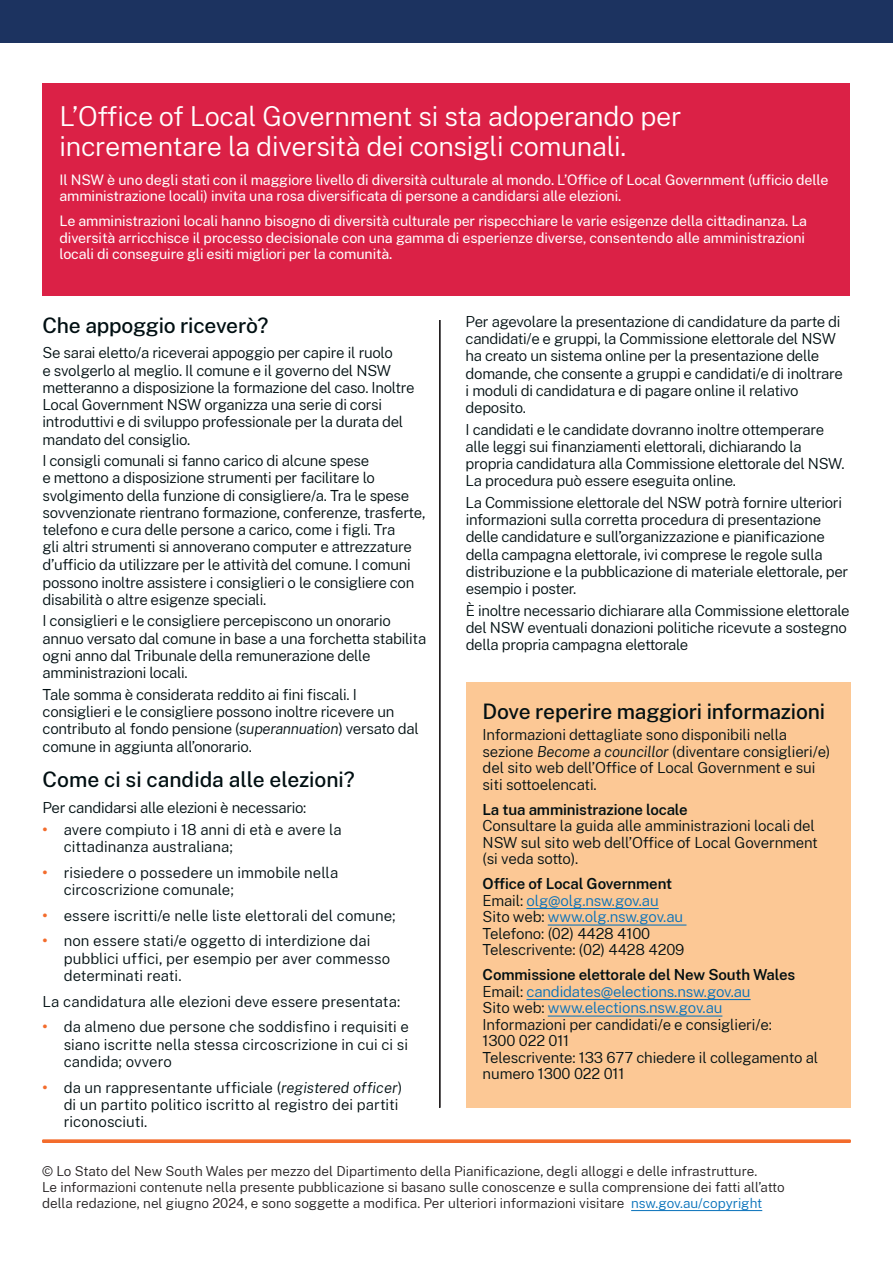
<style>
.page{position:relative;width:893px;height:1263px;background:#fff}
.page>*{position:absolute;margin:0;border:0;box-sizing:border-box;transform-origin:0 0}
.t1{font:300 27px/30px "Public Sans";letter-spacing:-.01em;color:#fff}
.t2{font:500 21px "Public Sans";letter-spacing:-.01em;color:#010f12}
.t3{font:300 15px/17.2px "Public Sans";letter-spacing:-.02em;color:#010f12}
.t4{font:300 15px/17.2px "Public Sans";color:#010f12}
.t5{font:600 15px "Public Sans";letter-spacing:-.01em;color:#010f12}
.t6{font:14.25px/16.5px "Public Sans";letter-spacing:-.01em;color:#fff}
.t7{font:300 13.5px/16.2px "Public Sans";color:#231f20}
.s1{font-family:"Public Sans NSW";font-style:italic}
.s2{font-weight:700;color:#f36c2c}
.s3{color:#0671ba}
</style>
<div class="page">
<div style="left:43px;top:83px;width:807px;height:213px;background:#db2146"></div>
<div style="left:466px;top:682px;width:384px;height:426px;background:#fcc895"></div>
<hr style="left:440px;top:320px;width:1px;height:788px;background:#231f20">
<hr style="left:43px;top:1140px;width:807px;height:3px;background:#f36c2c">
<div style="left:0;top:0;width:893px;height:43px;background:#1c3360"></div>
<hr style="left:526px;top:908px;width:133px;height:1px;background:#0671ba">
<hr style="left:548px;top:924px;width:138px;height:1px;background:#0671ba">
<hr style="left:526px;top:999px;width:225px;height:1px;background:#0671ba">
<hr style="left:548px;top:1015px;width:174px;height:1px;background:#0671ba">
<hr style="left:631px;top:1210px;width:131px;height:1px;background:#0671ba">
<h2 class="t1" style="left:60px;top:100px;width:623px">L’Office of Local Government si sta adoperando per incrementare la diversità dei consigli comunali.</h2>
<p class="t6" style="left:60px;top:171px;width:770px">Il NSW è uno degli stati con il maggiore livello di diversità culturale al mondo. L’Office of Local Government (ufficio delle amministrazione locali) invita una rosa diversificata di persone a candidarsi alle elezioni.</p>
<p class="t6" style="left:60px;top:212px;width:749px">Le amministrazioni locali hanno bisogno di diversità culturale per rispecchiare le varie esigenze della cittadinanza. La diversità arricchisce il processo decisionale con una gamma di esperienze diverse, consentendo alle amministrazioni locali di conseguire gli esiti migliori per la comunità.</p>
<h2 class="t2" style="left:43px;top:310px;width:227px">Che appoggio riceverò?</h2>
<p class="t3" style="left:43px;top:344px;width:374px">Se sarai eletto/a riceverai appoggio per capire il ruolo<br>e svolgerlo al meglio. Il comune e il governo del NSW metteranno a disposizione la formazione del caso. Inoltre Local Government NSW organizza una serie di corsi introduttivi e di sviluppo professionale per la durata del mandato del consiglio.</p>
<p class="t3" style="left:43px;top:451px;width:384px">I consigli comunali si fanno carico di alcune spese<br>e mettono a disposizione strumenti per facilitare lo svolgimento della funzione di consigliere/a. Tra le spese sovvenzionate rientrano formazione, conferenze, trasferte, telefono e cura delle persone a carico, come i figli. Tra<br>gli altri strumenti si annoverano computer e attrezzature d’ufficio da utilizzare per le attività del comune. I comuni possono inoltre assistere i consiglieri o le consigliere con disabilità o altre esigenze speciali.</p>
<p class="t3" style="left:43px;top:611px;width:385px">I consiglieri e le consigliere percepiscono un onorario annuo versato dal comune in base a una forchetta stabilita ogni anno dal Tribunale della remunerazione delle amministrazioni locali.</p>
<p class="t3" style="left:43px;top:685px;width:378px">Tale somma è considerata reddito ai fini fiscali. I consiglieri e le consigliere possono inoltre ricevere un contributo al fondo pensione (<span class="s1">superannuation</span>) versato dal comune in aggiunta all’onorario.</p>
<h2 class="t2" style="left:43px;top:765px;width:314px">Come ci si candida alle elezioni?</h2>
<p class="t3" style="left:43px;top:798px;width:265px">Per candidarsi alle elezioni è necessario:</p>
<p class="t4" style="left:64px;top:820px;width:280px;text-indent:-21px"><span class="s2">•</span> avere compiuto i 18 anni di età e avere la cittadinanza australiana;</p>
<p class="t4" style="left:64px;top:863px;width:276px;text-indent:-21px"><span class="s2">•</span> risiedere o possedere un immobile nella circoscrizione comunale;</p>
<p class="t4" style="left:43px;top:906px;width:354px"><span class="s2">•</span> essere iscritti/e nelle liste elettorali del comune;</p>
<p class="t4" style="left:64px;top:932px;width:328px;text-indent:-21px"><span class="s2">•</span> non essere stati/e oggetto di interdizione dai pubblici uffici, per esempio per aver commesso determinati reati.</p>
<p class="t4" style="left:43px;top:992px;width:359px">La candidatura alle elezioni deve essere presentata:</p>
<p class="t3" style="left:64px;top:1018px;width:347px;text-align:justify;text-indent:-21px"><span class="s2">•</span> da almeno due persone che soddisfino i requisiti e siano iscritte nella stessa circoscrizione in cui ci si candida; ovvero</p>
<p class="t4" style="left:64px;top:1078px;width:340px;text-indent:-21px"><span class="s2">•</span> da un rappresentante ufficiale (<span class="s1">registered officer</span>) di un partito politico iscritto al registro dei partiti riconosciuti.</p>
<p class="t3" style="left:466px;top:312px;width:379px">Per agevolare la presentazione di candidature da parte di candidati/e e gruppi, la Commissione elettorale del NSW ha creato un sistema online per la presentazione delle domande, che consente a gruppi e candidati/e di inoltrare i moduli di candidatura e di pagare online il relativo deposito.</p>
<p class="t3" style="left:466px;top:420px;width:381px">I candidati e le candidate dovranno inoltre ottemperare alle leggi sui finanziamenti elettorali, dichiarando la propria candidatura alla Commissione elettorale del NSW.<br>La procedura può essere eseguita online.</p>
<p class="t3" style="left:466px;top:493px;width:384px">La Commissione elettorale del NSW potrà fornire ulteriori informazioni sulla corretta procedura di presentazione delle candidature e sull’organizzazione e pianificazione della campagna elettorale, ivi comprese le regole sulla distribuzione e la pubblicazione di materiale elettorale, per esempio i poster.</p>
<p class="t3" style="left:466px;top:601px;width:386px">È inoltre necessario dichiarare alla Commissione elettorale del NSW eventuali donazioni politiche ricevute a sostegno della propria campagna elettorale</p>
<h2 class="t2" style="left:483px;top:697px;width:344px">Dove reperire maggiori informazioni</h2>
<p class="t3" style="left:483px;top:726px;width:349px;line-height:16.5px">Informazioni dettagliate sono disponibili nella sezione <span class="s1">Become a councillor</span> (diventare consiglieri/e) del sito web dell’Office of Local Government e sui siti sottoelencati.</p>
<h3 class="t5" style="left:483px;top:798px;width:207px">La tua amministrazione locale</h3>
<p class="t3" style="left:483px;top:817px;width:337px;line-height:16.5px">Consultare la guida alle amministrazioni locali del<br>NSW sul sito web dell’Office of Local Government (si veda sotto).</p>
<h3 class="t5" style="left:483px;top:873px;width:191px">Office of Local Government</h3>
<p class="t3" style="left:483px;top:891px;width:203px;line-height:16.5px">Email: <span class="s3">olg@olg.nsw.gov.au<br></span>Sito web: <span class="s3">www.olg.nsw.gov.au<br></span>Telefono: (02) 4428 4100<br>Telescrivente: (02) 4428 4209</p>
<h3 class="t5" style="left:483px;top:964px;width:314px">Commissione elettorale del New South Wales</h3>
<p class="t3" style="left:483px;top:982px;width:337px;line-height:16.5px">Email: <span class="s3">candidates@elections.nsw.gov.au<br></span>Sito web: <span class="s3">www.elections.nsw.gov.au<br></span>Informazioni per candidati/e e consiglieri/e:<br>1300 022 011<br>Telescrivente: 133 677 chiedere il collegamento al numero 1300 022 011</p>
<p class="t7" style="left:42px;top:1162px;width:744px">© Lo Stato del New South Wales per mezzo del Dipartimento della Pianificazione, degli alloggi e delle infrastrutture.<br>Le informazioni contenute nella presente pubblicazione si basano sulle conoscenze e sulla comprensione dei fatti all’atto della redazione, nel giugno 2024, e sono soggette a modifica. Per ulteriori informazioni visitare <span class="s3">nsw.gov.au/copyright</span></p>
</div>
